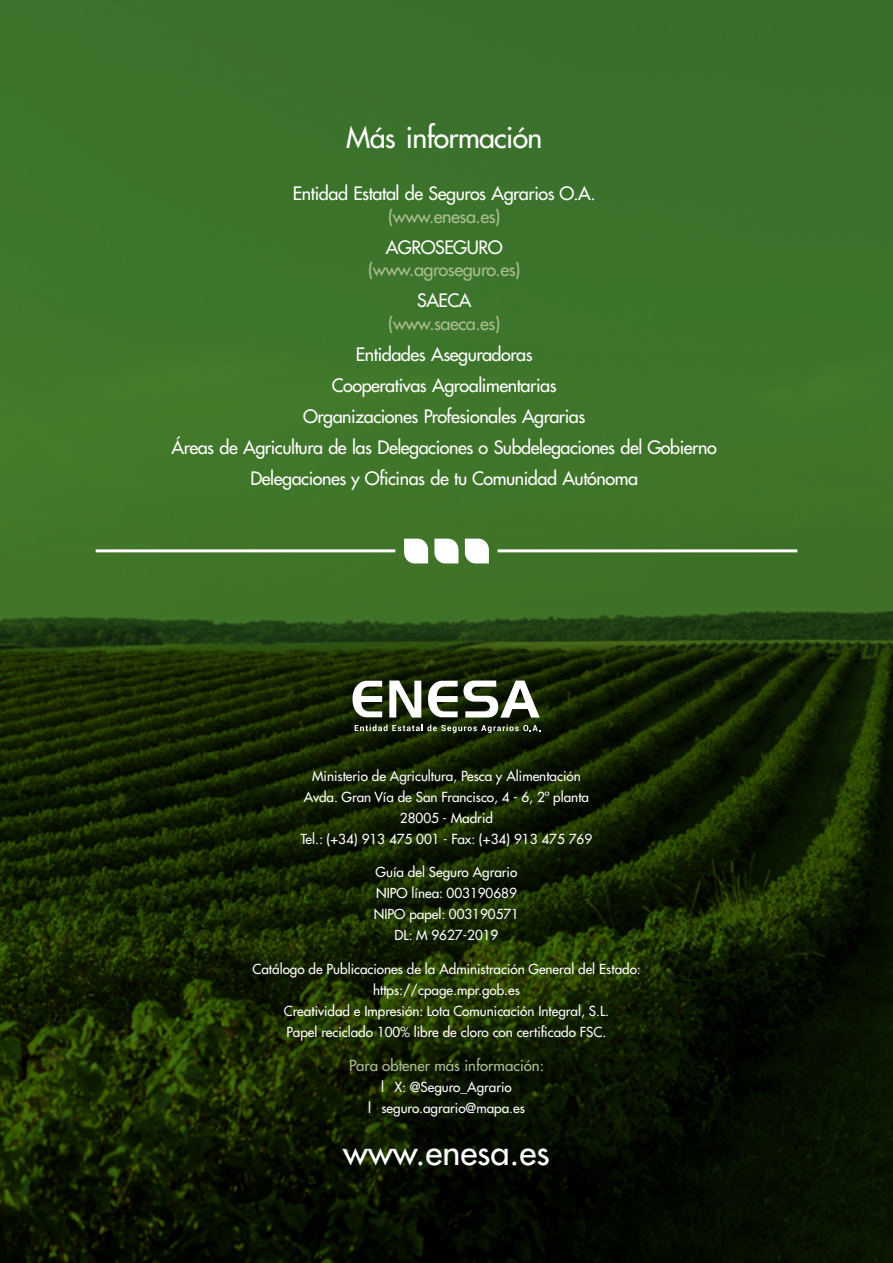
<style>
.page{position:relative;width:893px;height:1263px;background:#fff}
.page>*{position:absolute;margin:0;border:0;box-sizing:border-box;transform-origin:0 0}
.t1{font:500 34.5px "Futura LT Pro";color:#fff}
.t2{font:500 28.5px "Futura LT Pro";letter-spacing:-.025em;color:#fff}
.t3{font:500 18px/31px "Futura LT Pro";letter-spacing:-.025em;color:#fff;text-align:center}
.t4{font:500 18px "Futura LT Pro";letter-spacing:-.025em;color:#abbd8f}
.t5{font:500 15px "Futura LT Pro";color:#abbd8f}
.t6{font:500 13.5px/21px "Futura LT Pro";color:#fff;text-align:center}
</style>
<div class="page">
<img style="left:0;top:0;width:893px;height:1263px">
<svg style="left:355px;top:725px;width:185px;height:8px"></svg>
<svg style="left:353px;top:681px;width:29px;height:36px"></svg>
<svg style="left:389px;top:680px;width:32px;height:37px"></svg>
<svg style="left:428px;top:680px;width:112px;height:38px"></svg>
<hr style="left:96px;top:549px;width:299px;height:3px;background:#fff">
<hr style="left:498px;top:549px;width:299px;height:3px;background:#fff">
<svg style="left:404px;top:539px;width:24px;height:24px"></svg>
<svg style="left:434px;top:539px;width:24px;height:24px"></svg>
<svg style="left:465px;top:539px;width:24px;height:24px"></svg>
<h2 class="t2" style="left:346px;top:116px;width:198px">Más información</h2>
<h3 class="t3" style="left:293px;top:177px;width:304px">Entidad Estatal de Seguros Agrarios O.A.</h3>
<h3 class="t4" style="left:388px;top:203px;width:114px">(www.enesa.es)</h3>
<h3 class="t3" style="left:386px;top:231px;width:118px">AGROSEGURO</h3>
<h3 class="t4" style="left:368px;top:256px;width:154px">(www.agroseguro.es)</h3>
<h3 class="t3" style="left:417px;top:284px;width:56px">SAECA</h3>
<h3 class="t4" style="left:388px;top:310px;width:114px">(www.saeca.es)</h3>
<h3 class="t3" style="left:172px;top:338px;width:547px">Entidades Aseguradoras<br>Cooperativas Agroalimentarias<br>Organizaciones Profesionales Agrarias<br>Áreas de Agricultura de las Delegaciones o Subdelegaciones del Gobierno Delegaciones y Oficinas de tu Comunidad Autónoma</h3>
<p class="t6" style="left:301px;top:764px;width:293px">Ministerio de Agricultura, Pesca y Alimentación Avda. Gran Vía de San Francisco, 4 - 6, 2ª planta 28005 - Madrid<br>Tel.: (+34) 913 475 001 - Fax: (+34) 913 475 769</p>
<p class="t6" style="left:374px;top:861px;width:147px">Guía del Seguro Agrario<br>NIPO línea: 003190689<br>NIPO papel: 003190571<br>DL: M 9627-2019</p>
<p class="t6" style="left:252px;top:958px;width:390px">Catálogo de Publicaciones de la Administración General del Estado: https://cpage.mpr.gob.es<br>Creatividad e Impresión: Lota Comunicación Integral, S.L.<br>Papel reciclado 100% libre de cloro con certificado FSC.</p>
<p class="t5" style="left:349px;top:1054px;width:196px">Para obtener más información:</p>
<p class="t6" style="left:368px;top:1076px;width:158px">l X: @Seguro_Agrario<br>l seguro.agrario@mapa.es</p>
<h1 class="t1" style="left:343px;top:1127px;width:208px">www.enesa.es</h1>
</div>
